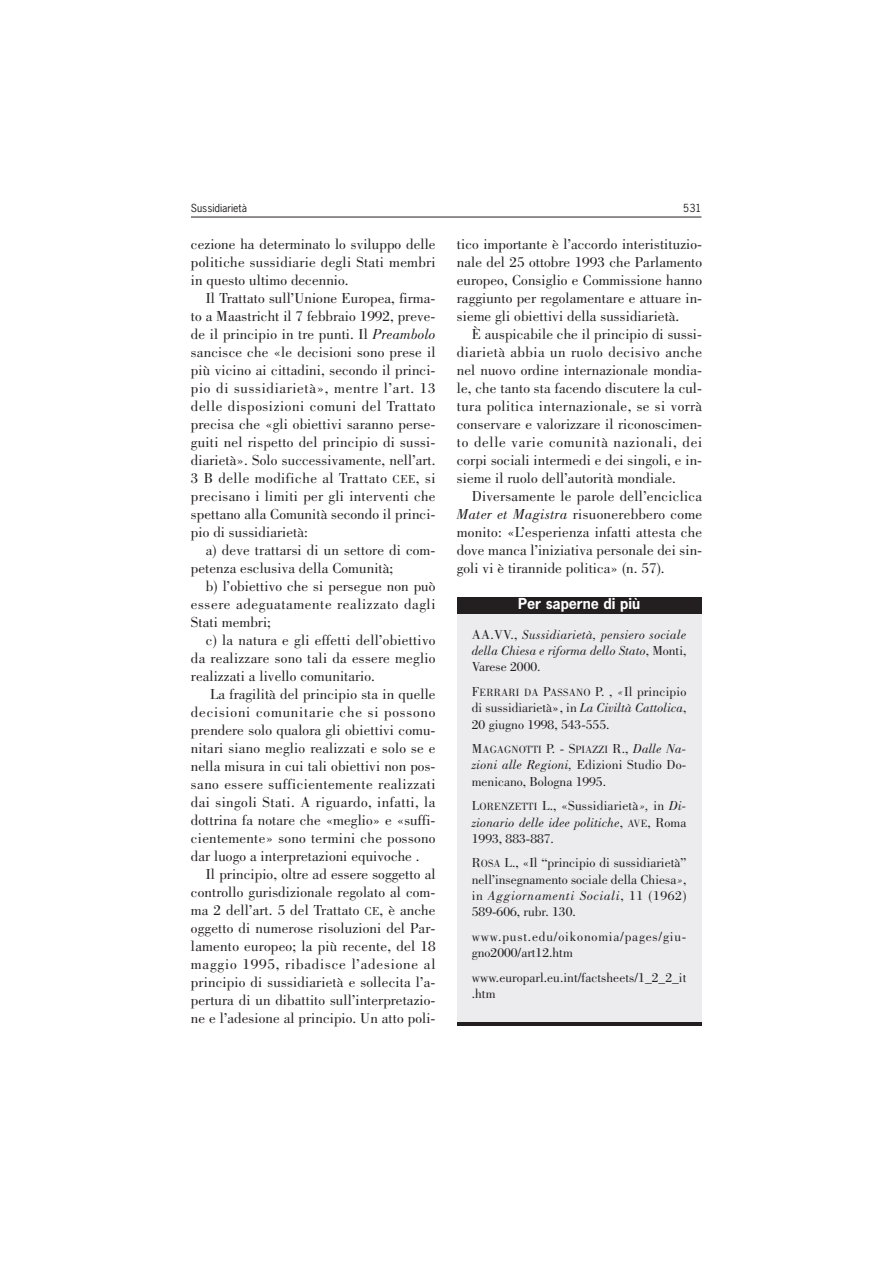
<style>
.page{position:relative;width:893px;height:1263px;background:#fff}
.page>*{position:absolute;margin:0;border:0;box-sizing:border-box;transform-origin:0 0}
.t1{font:15px/18px "Bodoni";letter-spacing:.005em;color:#231f20;text-align:justify}
.t2{font:700 14.25px "News Gothic";letter-spacing:-.005em;color:#fff}
.t3{font:13.5px/16.2px "Bodoni";color:#231f20;text-align:justify}
.t4{font:italic 13.5px/16.2px "Bodoni";color:#231f20;text-align:justify}
.t5{font:13.5px/16.2px "Bodoni";letter-spacing:.055em;color:#231f20}
.t6{font:10.8px "Bodoni";letter-spacing:.005em;color:#231f20}
.t7{font:10.5px "News Gothic";color:#231f20}
.s1{font-style:italic}
.s2{font-size:12px}
.s3{font-style:normal}
.s4{font-size:10.8px}
.s5{font-size:13.5px}
.s6{font-style:italic;font-size:13.5px}
</style>
<div class="page">
<hr style="left:191px;top:217px;width:510px;height:1px;background:#231f20">
<div style="left:457px;top:615px;width:244px;height:410px;background:#ececee"></div>
<div style="left:457px;top:597px;width:244px;height:17px;background:#231f20"></div>
<hr style="left:457px;top:1022px;width:244px;height:3px;background:#231f20">
<p class="t7" style="left:191px;top:204px;width:58px">Sussidiarietà</p>
<p class="t7" style="left:683px;top:204px;width:20px">531</p>
<p class="t1" style="left:191px;top:236px;width:246px">cezione ha determinato lo sviluppo delle politiche sussidiarie degli Stati membri in questo ultimo decennio.</p>
<p class="t1" style="left:191px;top:290px;width:246px;text-indent:15px">Il Trattato sull’Unione Europea, firma&shy;to a Maastricht il 7 febbraio 1992, preve&shy;de il principio in tre punti. Il <span class="s1">Preambolo </span>sancisce che «le decisioni sono prese il più vicino ai cittadini, secondo il princi&shy;pio di sussidiarietà», mentre l’art. 13 delle disposizioni comuni del Trattato precisa che «gli obiettivi saranno perse&shy;guiti nel rispetto del principio di sussi&shy;diarietà». Solo successivamente, nell’art.<br>3 B delle modifiche al Trattato <span class="s2">CEE</span>, si precisano i limiti per gli interventi che spettano alla Comunità secondo il princi&shy;pio di sussidiarietà:</p>
<p class="t1" style="left:191px;top:542px;width:246px;text-indent:15px">a) deve trattarsi di un settore di com&shy;petenza esclusiva della Comunità;</p>
<p class="t1" style="left:191px;top:578px;width:246px;text-indent:15px">b) l’obiettivo che si persegue non può essere adeguatamente realizzato dagli Stati membri;</p>
<p class="t1" style="left:191px;top:632px;width:246px;text-indent:15px">c) la natura e gli effetti dell’obiettivo da realizzare sono tali da essere meglio realizzati a livello comunitario.</p>
<p class="t1" style="left:191px;top:686px;width:246px;text-indent:19px">La fragilità del principio sta in quelle decisioni comunitarie che si possono prendere solo qualora gli obiettivi comu&shy;nitari siano meglio realizzati e solo se e nella misura in cui tali obiettivi non pos&shy;sano essere sufficientemente realizzati dai singoli Stati. A riguardo, infatti, la dottrina fa notare che «meglio» e «suffi&shy;cientemente» sono termini che possono dar luogo a interpretazioni equivoche .</p>
<p class="t1" style="left:191px;top:866px;width:246px;text-indent:15px">Il principio, oltre ad essere soggetto al controllo gurisdizionale regolato al com&shy;ma 2 dell’art. 5 del Trattato <span class="s2">CE</span>, è anche oggetto di numerose risoluzioni del Par&shy;lamento europeo; la più recente, del 18 maggio 1995, ribadisce l’adesione al principio di sussidiarietà e sollecita l’a&shy;pertura di un dibattito sull’interpretazio&shy;ne e l’adesione al principio. Un atto poli-</p>
<p class="t1" style="left:457px;top:236px;width:247px">tico importante è l’accordo interistituzio&shy;nale del 25 ottobre 1993 che Parlamento europeo, Consiglio e Commissione hanno raggiunto per regolamentare e attuare in&shy;sieme gli obiettivi della sussidiarietà.</p>
<p class="t1" style="left:457px;top:326px;width:247px;text-indent:15px">È auspicabile che il principio di sussi&shy;diarietà abbia un ruolo decisivo anche nel nuovo ordine internazionale mondia&shy;le, che tanto sta facendo discutere la cul&shy;tura politica internazionale, se si vorrà conservare e valorizzare il riconoscimen&shy;to delle varie comunità nazionali, dei corpi sociali intermedi e dei singoli, e in&shy;sieme il ruolo dell’autorità mondiale.</p>
<p class="t1" style="left:457px;top:488px;width:247px;text-indent:15px">Diversamente le parole dell’enciclica <span class="s1">Mater et Magistra</span> risuonerebbero come monito: «L’esperienza infatti attesta che dove manca l’iniziativa personale dei sin&shy;goli vi è tirannide politica» (n. 57).</p>
<p class="t2" style="left:518px;top:598px;width:123px">Per saperne di più</p>
<p class="t4" style="left:472px;top:628px;width:216px"><span class="s3">AA.VV.,</span> Sussidiarietà, pensiero sociale della Chiesa e riforma dello Stato<span class="s3">, Monti, Varese 2000.</span></p>
<p class="t3" style="left:472px;top:685px;width:216px">F<span class="s4">ERRARI DA</span> P<span class="s4">ASSANO</span> P. , <span class="s1">«</span>Il principio di sussidiarietà», in <span class="s1">La Civiltà Cattolica</span>, 20 giugno 1998, 543-555.</p>
<p class="t6" style="left:472px;top:746px;width:216px"><span class="s5">M</span>AGAGNOTTI <span class="s5">P. - S</span>PIAZZI <span class="s5">R.,</span> <span class="s6">Dalle Na-</span></p>
<p class="t3" style="left:472px;top:758px;width:216px"><span class="s1">zioni alle Regioni,</span> Edizioni Studio Do&shy;menicano, Bologna 1995.</p>
<p class="t3" style="left:472px;top:799px;width:216px">L<span class="s4">ORENZETTI</span> L., «Sussidiarietà<span class="s1">»,</span> in <span class="s1">Di&shy;zionario delle idee politiche</span>, <span class="s4">AVE</span>, Roma 1993, 883-887.</p>
<p class="t3" style="left:472px;top:856px;width:216px">R<span class="s4">OSA</span> L., «Il “principio di sussidiarietà” nell’insegnamento sociale della Chiesa<span class="s1">»</span>, in <span class="s1">Aggiornamenti Sociali</span>, 11 (1962)<br>589-606, rubr. 130.</p>
<p class="t5" style="left:472px;top:929px;width:216px">www.pust.edu/oikonomia/pages/giu&shy;gno2000/art12.htm</p>
<p class="t3" style="left:472px;top:970px;width:216px">www.europarl.eu.int/factsheets/1_2_2_it .htm</p>
</div>
